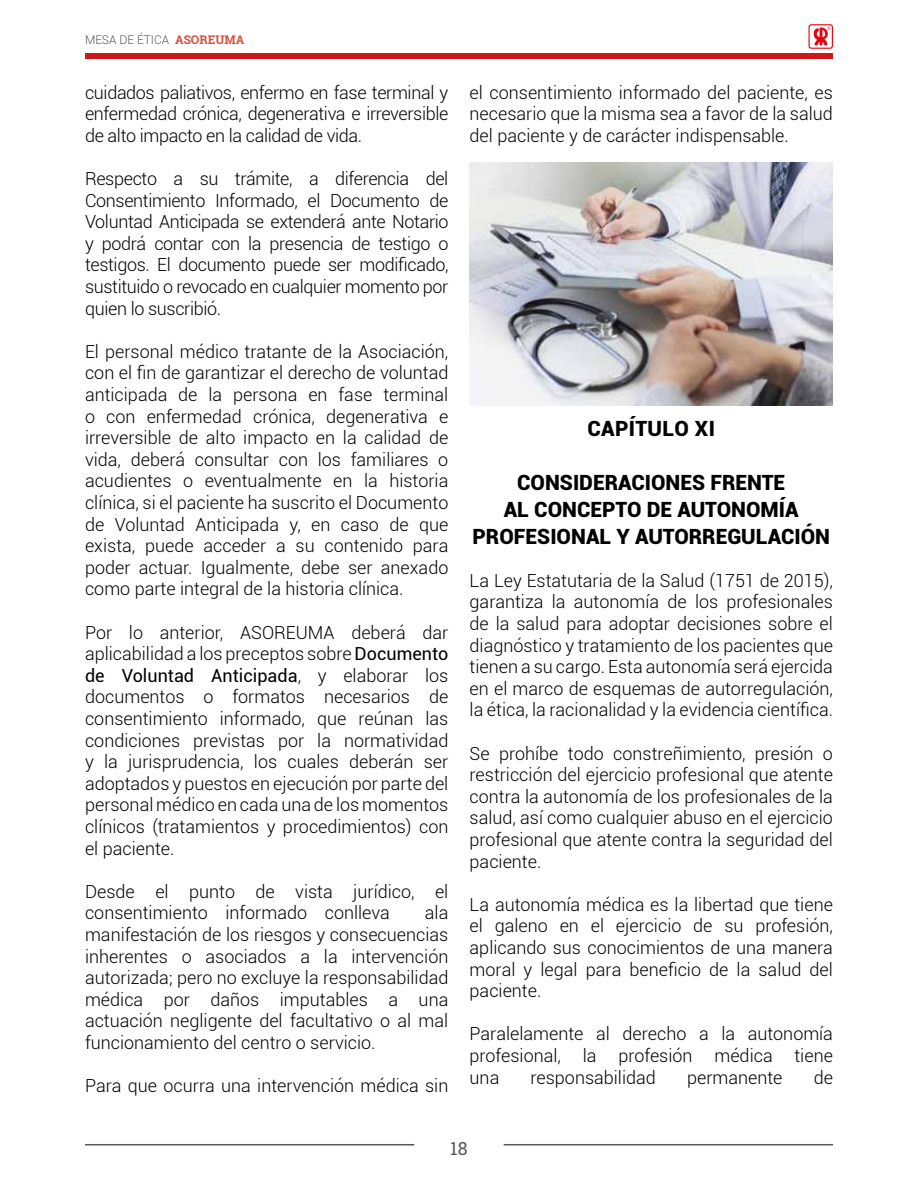
<style>
.page{position:relative;width:918px;height:1188px;background:#fff}
.page>*{position:absolute;margin:0;border:0;box-sizing:border-box;transform-origin:0 0}
.t1{font:900 21px/27px "Roboto";color:#000;text-align:center}
.t2{font:900 21px "Roboto";letter-spacing:.02em;color:#000}
.t3{font:300 18px/21.6px "Roboto";color:#000;text-align:justify}
.t4{font:18px "Roboto Slab";color:#575756}
.t5{font:300 12px "Roboto";color:#575756}
.s1{font-family:"Roboto Slab";font-weight:700;color:#d74f38}
.s2{font-weight:400}
</style>
<div class="page">
<hr style="left:85px;top:1144px;width:329px;height:1px;background:#575756">
<hr style="left:504px;top:1144px;width:329px;height:1px;background:#575756">
<div style="left:85px;top:53px;width:748px;height:6px;background:#cd171a"></div>
<svg style="left:809px;top:24px;width:24px;height:25px"></svg>
<img style="left:470px;top:163px;width:363px;height:242px">
<p class="t5" style="left:85px;top:32px;width:161px">MESA DE ÉTICA <span class="s1">ASOREUMA</span></p>
<p class="t3" style="left:85px;top:81px;width:365px">cuidados paliativos, enfermo en fase terminal y enfermedad crónica, degenerativa e irreversible de alto impacto en la calidad de vida.</p>
<p class="t3" style="left:85px;top:167px;width:365px">Respecto a su trámite, a diferencia del Consentimiento Informado, el Documento de Voluntad Anticipada se extenderá ante Notario y podrá contar con la presencia de testigo o testigos. El documento puede ser modificado, sustituido o revocado en cualquier momento por quien lo suscribió.</p>
<p class="t3" style="left:85px;top:340px;width:365px">El personal médico tratante de la Asociación, con el fin de garantizar el derecho de voluntad anticipada de la persona en fase terminal o con enfermedad crónica, degenerativa e irreversible de alto impacto en la calidad de vida, deberá consultar con los familiares o acudientes o eventualmente en la historia clínica, si el paciente ha suscrito el Documento de Voluntad Anticipada y, en caso de que exista, puede acceder a su contenido para poder actuar. Igualmente, debe ser anexado como parte integral de la historia clínica.</p>
<p class="t3" style="left:85px;top:621px;width:365px">Por lo anterior, ASOREUMA deberá dar aplicabilidad a los preceptos sobre <span class="s2">Documento de Voluntad Anticipada</span>, y elaborar los documentos o formatos necesarios de consentimiento informado, que reúnan las condiciones previstas por la normatividad y la jurisprudencia, los cuales deberán ser adoptados y puestos en ejecución por parte del personal médico en cada una de los momentos clínicos (tratamientos y procedimientos) con el paciente.</p>
<p class="t3" style="left:85px;top:880px;width:365px">Desde el punto de vista jurídico, el consentimiento informado conlleva</p>
<p class="t3" style="left:85px;top:902px;width:365px;text-indent:340px">ala manifestación de los riesgos y consecuencias inherentes o asociados a la intervención autorizada; pero no excluye la responsabilidad médica por daños imputables a una actuación negligente del facultativo o al mal funcionamiento del centro o servicio.</p>
<p class="t3" style="left:85px;top:1074px;width:365px">Para que ocurra una intervención médica sin</p>
<p class="t3" style="left:470px;top:81px;width:365px">el consentimiento informado del paciente, es necesario que la misma sea a favor de la salud del paciente y de carácter indispensable.</p>
<p class="t2" style="left:588px;top:413px;width:129px">CAPÍTULO XI</p>
<p class="t1" style="left:473px;top:468px;width:359px">CONSIDERACIONES FRENTE<br>AL CONCEPTO DE AUTONOMÍA<br>PROFESIONAL Y AUTORREGULACIÓN</p>
<p class="t3" style="left:470px;top:569px;width:365px">La Ley Estatutaria de la Salud (1751 de 2015), garantiza la autonomía de los profesionales de la salud para adoptar decisiones sobre el diagnóstico y tratamiento de los pacientes que tienen a su cargo. Esta autonomía será ejercida en el marco de esquemas de autorregulación, la ética, la racionalidad y la evidencia científica.</p>
<p class="t3" style="left:470px;top:742px;width:365px">Se prohíbe todo constreñimiento, presión o restricción del ejercicio profesional que atente contra la autonomía de los profesionales de la salud, así como cualquier abuso en el ejercicio profesional que atente contra la seguridad del paciente.</p>
<p class="t3" style="left:470px;top:893px;width:365px">La autonomía médica es la libertad que tiene el galeno en el ejercicio de su profesión, aplicando sus conocimientos de una manera moral y legal para beneficio de la salud del paciente.</p>
<p class="t3" style="left:470px;top:1023px;width:365px">Paralelamente al derecho a la autonomía profesional, la profesión médica tiene una</p>
<p class="t3" style="left:531px;top:1066px;width:127px">responsabilidad</p>
<p class="t3" style="left:687px;top:1066px;width:97px">permanente</p>
<p class="t3" style="left:814px;top:1066px;width:21px">de</p>
<p class="t4" style="left:450px;top:1136px;width:19px">18</p>
</div>
